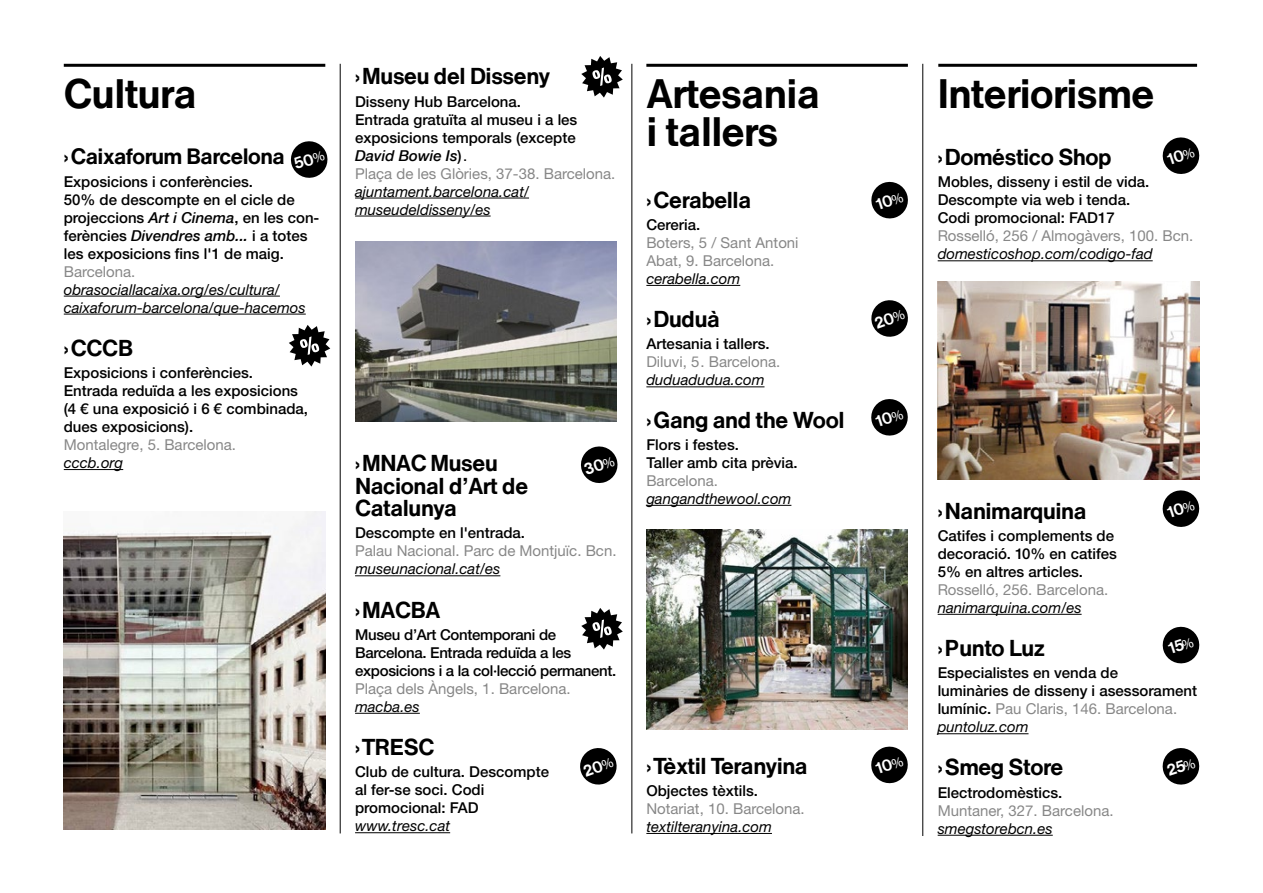
<style>
.page{position:relative;width:1263px;height:893px;background:#fff}
.page>*{position:absolute;margin:0;border:0;box-sizing:border-box;transform-origin:0 0}
.t1{font:37.5px/37.5px "Neue Haas Grotesk";letter-spacing:-.015em;color:#000}
.t2{font:21px/22.5px "Neue Haas Grotesk";letter-spacing:-.02em;color:#000}
.t3{font:20.25px "Neue Haas Grotesk";letter-spacing:-.025em;color:#000}
.t4{font:500 15px/18px "Helvetica Neue LT Std";color:#000}
.t5{font:15px/18px "Helvetica Neue LT Std";color:#878787}
.t6{font:italic 15px/18px "Helvetica Neue LT Std";color:#000}
.t7{font:500 15px/18px "Helvetica Neue LT Std";letter-spacing:-.02em;color:#000}
.t8{font:italic 500 15px "Helvetica Neue";color:#000}
.s1{font-family:"Helvetica Neue";font-weight:700}
.s2{font-family:"Helvetica Neue";font-style:italic}
.s3{font-family:"Helvetica Neue LT Std";font-style:normal}
.s4{font-family:"Helvetica Neue LT Std";font-weight:400;font-style:normal}
.s5{font-weight:400;color:#878787}
.s6{font-weight:400;font-style:italic}
</style>
<div class="page">
<hr style="left:64px;top:296px;width:216px;height:1px;background:#000">
<hr style="left:64px;top:314px;width:242px;height:1px;background:#000">
<hr style="left:64px;top:469px;width:59px;height:1px;background:#000">
<hr style="left:64px;top:64px;width:261px;height:3px;background:#000">
<hr style="left:355px;top:198px;width:174px;height:1px;background:#000">
<hr style="left:355px;top:216px;width:136px;height:1px;background:#000">
<hr style="left:355px;top:575px;width:145px;height:1px;background:#000">
<hr style="left:355px;top:713px;width:65px;height:1px;background:#000">
<hr style="left:355px;top:832px;width:95px;height:1px;background:#000">
<hr style="left:938px;top:260px;width:215px;height:1px;background:#000">
<hr style="left:938px;top:614px;width:143px;height:1px;background:#000">
<hr style="left:938px;top:733px;width:90px;height:1px;background:#000">
<hr style="left:938px;top:835px;width:115px;height:1px;background:#000">
<hr style="left:938px;top:64px;width:259px;height:3px;background:#000">
<svg style="left:581px;top:56px;width:42px;height:42px"></svg>
<svg style="left:581px;top:608px;width:42px;height:42px"></svg>
<svg style="left:289px;top:325px;width:41px;height:42px"></svg>
<img style="left:64px;top:512px;width:261px;height:317px">
<hr style="left:631px;top:64px;width:1px;height:769px;background:#000">
<hr style="left:340px;top:64px;width:1px;height:769px;background:#000">
<hr style="left:922px;top:64px;width:1px;height:772px;background:#000">
<img style="left:355px;top:241px;width:262px;height:181px">
<img style="left:938px;top:281px;width:261px;height:198px">
<hr style="left:646px;top:285px;width:94px;height:1px;background:#000">
<hr style="left:646px;top:386px;width:118px;height:1px;background:#000">
<hr style="left:646px;top:505px;width:145px;height:1px;background:#000">
<hr style="left:646px;top:833px;width:126px;height:1px;background:#000">
<hr style="left:646px;top:64px;width:262px;height:3px;background:#000">
<img style="left:646px;top:529px;width:262px;height:200px">
<svg style="left:290px;top:141px;width:38px;height:37px"></svg>
<svg style="left:581px;top:446px;width:37px;height:37px"></svg>
<svg style="left:580px;top:748px;width:37px;height:37px"></svg>
<svg style="left:1162px;top:626px;width:38px;height:38px"></svg>
<svg style="left:1162px;top:748px;width:38px;height:37px"></svg>
<svg style="left:1162px;top:490px;width:38px;height:37px"></svg>
<svg style="left:1162px;top:137px;width:38px;height:37px"></svg>
<svg style="left:871px;top:300px;width:37px;height:37px"></svg>
<svg style="left:871px;top:181px;width:37px;height:38px"></svg>
<svg style="left:871px;top:399px;width:37px;height:37px"></svg>
<svg style="left:871px;top:746px;width:37px;height:38px"></svg>
<h1 class="t1" style="left:64px;top:75px;width:134px">Cultura</h1>
<h3 class="t3" style="left:64px;top:144px;width:222px"><span class="s1">›</span>Caixaforum Barcelona</h3>
<p class="t4" style="left:64px;top:172px;width:257px">Exposicions i conferències.<br>50% de descompte en el cicle de projeccions <span class="s2">Art i Cinema</span>, en les con&shy;ferències <span class="s2">Divendres amb...</span> i a totes les exposicions fins l'1 de maig.</p>
<p class="t5" style="left:64px;top:262px;width:73px">Barcelona.</p>
<p class="t6" style="left:64px;top:280px;width:243px">obrasociallacaixa.org/es/cultura/ caixaforum-barcelona/que-hacemos</p>
<h2 class="t2" style="left:64px;top:336px;width:71px"><span class="s1">›</span>CCCB</h2>
<p class="t4" style="left:64px;top:364px;width:246px">Exposicions i conferències.<br>Entrada reduïda a les exposicions (4 € una exposició i 6 € combinada, dues exposicions).</p>
<p class="t5" style="left:64px;top:435px;width:174px">Montalegre, 5. Barcelona.</p>
<p class="t6" style="left:64px;top:453px;width:61px">cccb.org</p>
<h2 class="t2" style="left:355px;top:65px;width:196px"><span class="s1">›</span>Museu del Disseny</h2>
<p class="t4" style="left:355px;top:92px;width:224px">Disseny Hub Barcelona.<br>Entrada gratuïta al museu i a les exposicions temporals (excepte</p>
<p class="t8" style="left:355px;top:142px;width:114px">David Bowie Is<span class="s3">)</span><span class="s4">.</span></p>
<p class="t5" style="left:355px;top:164px;width:262px">Plaça de les Glòries, 37-38. Barcelona.</p>
<p class="t6" style="left:355px;top:182px;width:175px">ajuntament.barcelona.cat/ museudeldisseny/es</p>
<h2 class="t2" style="left:355px;top:452px;width:175px"><span class="s1">›</span>MNAC Museu<br>Nacional d’Art de<br>Catalunya</h2>
<p class="t4" style="left:355px;top:524px;width:172px">Descompte en l'entrada.</p>
<p class="t5" style="left:355px;top:542px;width:263px">Palau Nacional. Parc de Montjuïc. Bcn.</p>
<p class="t6" style="left:355px;top:560px;width:147px">museunacional.cat/es</p>
<h2 class="t2" style="left:355px;top:598px;width:87px"><span class="s1">›</span>MACBA</h2>
<p class="t7" style="left:355px;top:625px;width:263px">Museu d’Art Contemporani de<br>Barcelona. Entrada reduïda a les exposicions i a la col·lecció permanent.</p>
<p class="t5" style="left:355px;top:679px;width:217px">Plaça dels Àngels, 1. Barcelona.</p>
<p class="t6" style="left:355px;top:697px;width:66px">macba.es</p>
<h2 class="t2" style="left:355px;top:736px;width:81px"><span class="s1">›</span>TRESC</h2>
<p class="t4" style="left:355px;top:763px;width:195px">Club de cultura. Descompte al fer-se soci. Codi promocional: FAD</p>
<p class="t6" style="left:355px;top:817px;width:97px">www.tresc.cat</p>
<h1 class="t1" style="left:646px;top:75px;width:175px">Artesania i tallers</h1>
<h2 class="t2" style="left:646px;top:188px;width:106px"><span class="s1">›</span>Cerabella</h2>
<p class="t4" style="left:646px;top:215px;width:55px">Cereria.</p>
<p class="t5" style="left:646px;top:233px;width:154px">Boters, 5 / Sant Antoni<br>Abat, 9. Barcelona.</p>
<p class="t6" style="left:646px;top:269px;width:95px">cerabella.com</p>
<h2 class="t2" style="left:646px;top:308px;width:75px"><span class="s1">›</span>Duduà</h2>
<p class="t4" style="left:646px;top:335px;width:125px">Artesania i tallers.</p>
<p class="t5" style="left:646px;top:353px;width:136px">Diluvi, 5. Barcelona.</p>
<p class="t6" style="left:646px;top:371px;width:120px">duduadudua.com</p>
<h2 class="t2" style="left:646px;top:408px;width:200px"><span class="s1">›</span>Gang and the Wool</h2>
<p class="t4" style="left:646px;top:435px;width:153px">Flors i festes.<br>Taller amb cita prèvia.</p>
<p class="t5" style="left:646px;top:471px;width:73px">Barcelona.</p>
<p class="t6" style="left:646px;top:489px;width:147px">gangandthewool.com</p>
<h2 class="t2" style="left:646px;top:754px;width:163px"><span class="s1">›</span>Tèxtil Teranyina</h2>
<p class="t4" style="left:646px;top:781px;width:113px">Objectes tèxtils.</p>
<p class="t5" style="left:646px;top:799px;width:160px">Notariat, 10. Barcelona.</p>
<p class="t6" style="left:646px;top:817px;width:127px">textilteranyina.com</p>
<h1 class="t1" style="left:938px;top:75px;width:218px">Interiorisme</h1>
<h2 class="t2" style="left:938px;top:146px;width:175px"><span class="s1">›</span>Doméstico Shop</h2>
<p class="t4" style="left:938px;top:173px;width:213px">Mobles, disseny i estil de vida.<br>Descompte via web i tenda.<br>Codi promocional: FAD17</p>
<p class="t5" style="left:938px;top:227px;width:257px">Rosselló, 256 / Almogàvers, 100. Bcn.</p>
<p class="t6" style="left:938px;top:245px;width:217px">domesticoshop.com/codigo-fad</p>
<h2 class="t2" style="left:938px;top:499px;width:150px"><span class="s1">›</span>Nanimarquina</h2>
<p class="t4" style="left:938px;top:526px;width:181px">Catifes i complements de decoració. 10% en catifes<br>5% en altres articles.</p>
<p class="t5" style="left:938px;top:580px;width:172px">Rosselló, 256. Barcelona.</p>
<p class="t6" style="left:938px;top:598px;width:145px">nanimarquina.com/es</p>
<h2 class="t2" style="left:938px;top:637px;width:109px"><span class="s1">›</span>Punto Luz</h2>
<p class="t4" style="left:938px;top:664px;width:261px">Especialistes en venda de<br>luminàries de disseny i asessorament lumínic. <span class="s5">Pau Claris, 146. Barcelona. </span><span class="s6">puntoluz.com</span></p>
<h2 class="t2" style="left:938px;top:756px;width:127px"><span class="s1">›</span>Smeg Store</h2>
<p class="t4" style="left:938px;top:783px;width:126px">Electrodomèstics.</p>
<p class="t5" style="left:938px;top:801px;width:177px">Muntaner, 327. Barcelona.</p>
<p class="t6" style="left:938px;top:819px;width:117px">smegstorebcn.es</p>
</div>
